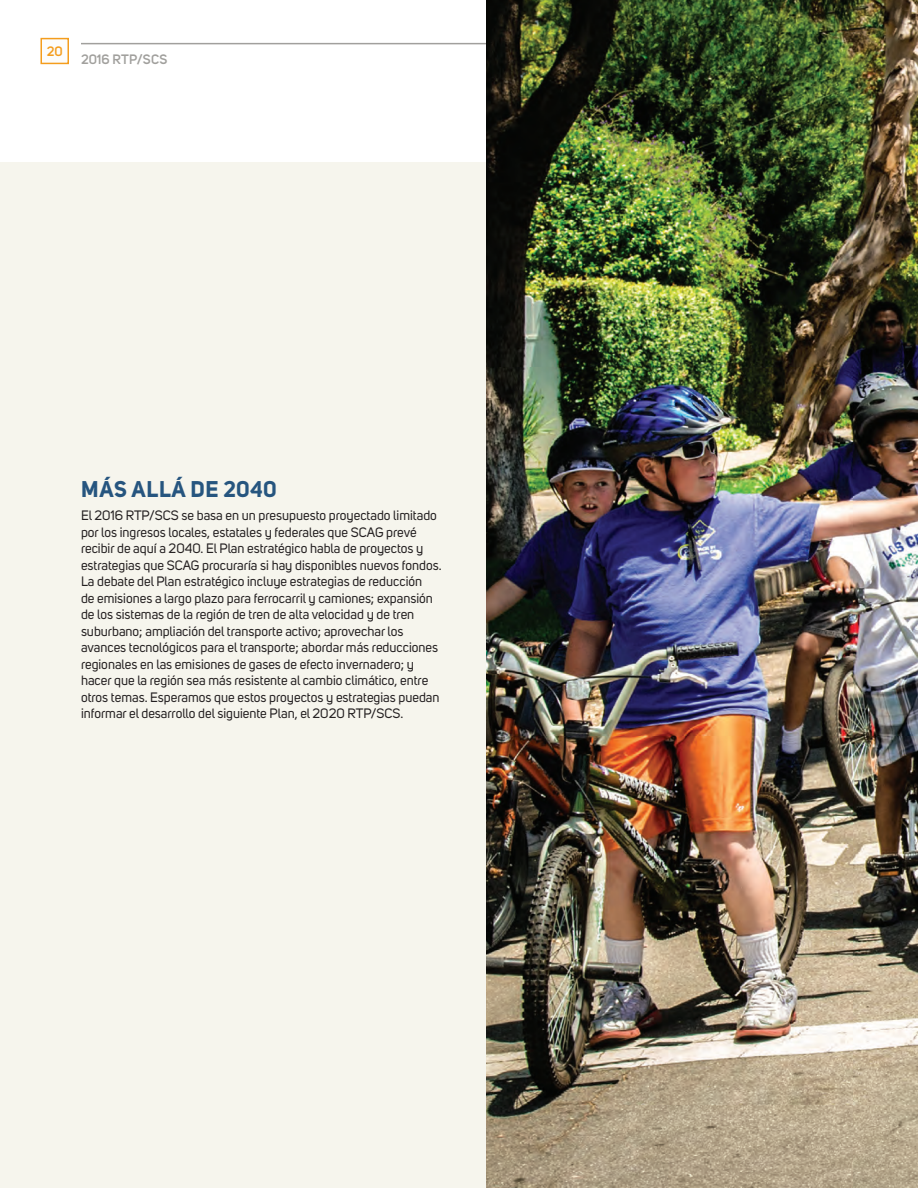
<style>
.page{position:relative;width:918px;height:1188px;background:#fff}
.page>*{position:absolute;margin:0;border:0;box-sizing:border-box;transform-origin:0 0}
.t1{font:700 22.5px "Uni Sans";letter-spacing:.03em;color:#26557f}
.t2{font:13.5px/16.5px "Uni Sans";color:#231f20}
.t3{font:600 13.5px "Uni Sans";letter-spacing:.015em;color:#a1a09d}
.t4{font:600 13.5px "Uni Sans";color:#f49d1d}
</style>
<div class="page">
<div style="left:41px;top:39px;width:27px;height:24px;background:#fcfcfb"></div>
<div style="left:40px;top:38px;width:29px;height:26px;border:2px solid #f49d1d"></div>
<hr style="left:81px;top:43px;width:837px;height:1px;background:#a1a09d">
<div style="left:0;top:162px;width:810px;height:1026px;background:#f6f5ed"></div>
<img style="left:486px;top:0;width:432px;height:1188px">
<p class="t4" style="left:47px;top:41px;width:17px">20</p>
<p class="t3" style="left:81px;top:49px;width:88px">2016 RTP/SCS</p>
<h1 class="t1" style="left:81px;top:475px;width:197px">MÁS ALLÁ DE 2040</h1>
<p class="t2" style="left:81px;top:507px;width:362px">El 2016 RTP/SCS se basa en un presupuesto proyectado limitado por los ingresos locales, estatales y federales que SCAG prevé recibir de aquí a 2040. El Plan estratégico habla de proyectos y estrategias que SCAG procuraría si hay disponibles nuevos fondos.<br>La debate del Plan estratégico incluye estrategias de reducción<br>de emisiones a largo plazo para ferrocarril y camiones; expansión de los sistemas de la región de tren de alta velocidad y de tren suburbano; ampliación del transporte activo; aprovechar los avances tecnológicos para el transporte; abordar más reducciones regionales en las emisiones de gases de efecto invernadero; y hacer que la región sea más resistente al cambio climático, entre otros temas. Esperamos que estos proyectos y estrategias puedan informar el desarrollo del siguiente Plan, el 2020 RTP/SCS.</p>
</div>
